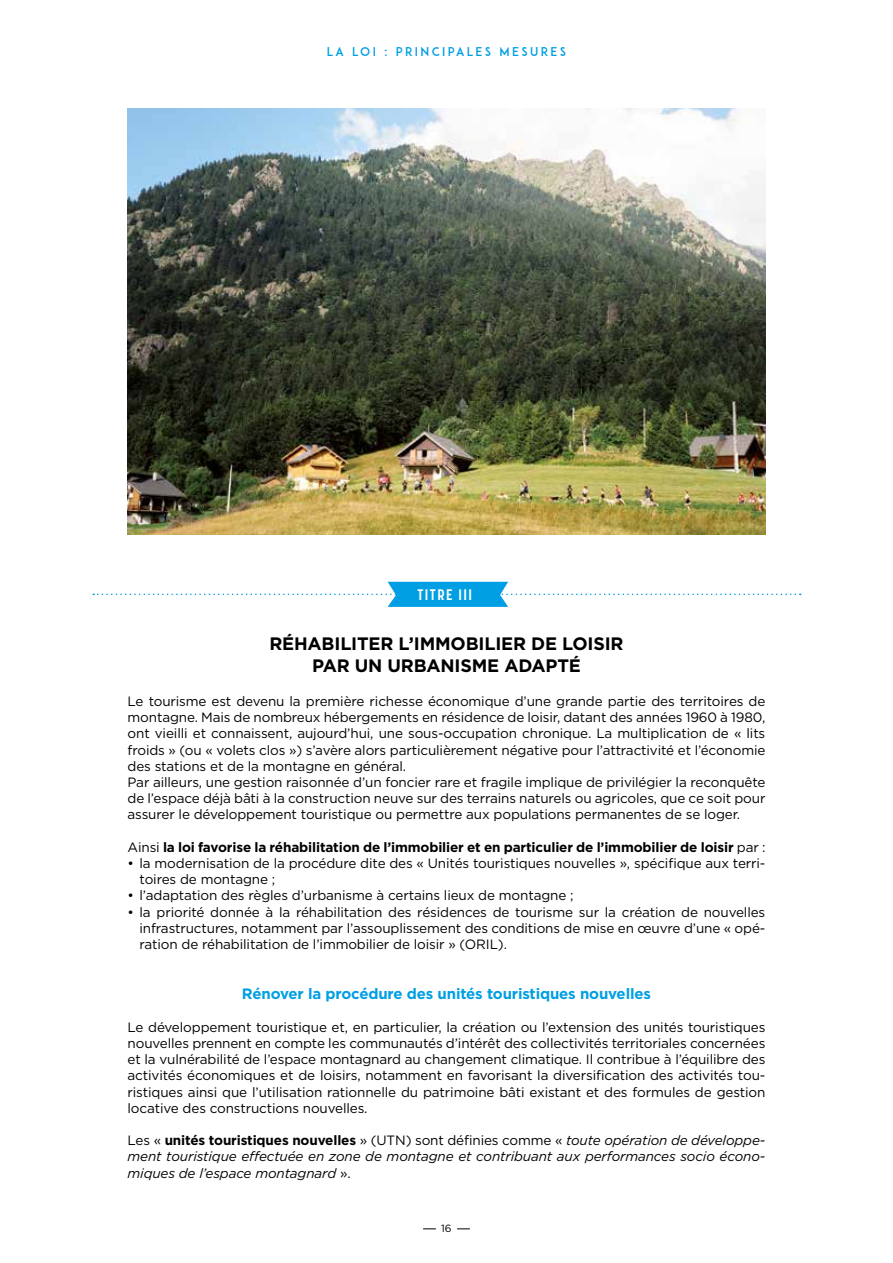
<style>
.page{position:relative;width:893px;height:1263px;background:#fff}
.page>*{position:absolute;margin:0;border:0;box-sizing:border-box;transform-origin:0 0}
.t1{font:700 18px/21.6px "Gotham";letter-spacing:-.01em;color:#000;text-align:center}
.t2{font:700 15.15px "Korolev Condensed";letter-spacing:.1em;color:#fff}
.t3{font:700 15px "Gotham";letter-spacing:-.01em;color:#009fe3}
.t4{font:13.5px/16.2px "Gotham";letter-spacing:-.01em;color:#000}
.t5{font:italic 13.5px/16.2px "Gotham";letter-spacing:-.01em;color:#000;text-align:justify}
.t6{font:700 13.5px "Gotham";letter-spacing:-.01em;color:#000}
.t7{font:12px "ADAM.CGPRO";letter-spacing:.2em;color:#009fe3}
.t8{font:10.5px "Gotham";color:#000}
.s1{font-weight:400}
.s2{font-style:normal}
.s3{font-weight:700;font-style:normal}
</style>
<div class="page">
<svg style="left:457px;top:1228px;width:13px;height:1px"></svg>
<svg style="left:423px;top:1228px;width:13px;height:1px"></svg>
<img style="left:127px;top:108px;width:639px;height:427px">
<svg style="left:93px;top:582px;width:708px;height:25px"></svg>
<p class="t7" style="left:327px;top:45px;width:241px">LA LOI : PRINCIPALES MESURES</p>
<p class="t2" style="left:417px;top:586px;width:56px">TITRE III</p>
<h1 class="t1" style="left:269px;top:633px;width:356px">RÉHABILITER L’IMMOBILIER DE LOISIR<br>PAR UN URBANISME ADAPTÉ</h1>
<p class="t4" style="left:128px;top:693px;width:639px">Le tourisme est devenu la première richesse économique d’une grande partie des territoires de montagne. Mais de nombreux hébergements en résidence de loisir, datant des années 1960 à 1980, ont vieilli et connaissent, aujourd’hui, une sous-occupation chronique. La multiplication de « lits froids » (ou « volets clos ») s’avère alors particulièrement négative pour l’attractivité et l’économie des stations et de la montagne en général.<br>Par ailleurs, une gestion raisonnée d’un foncier rare et fragile implique de privilégier la reconquête de l’espace déjà bâti à la construction neuve sur des terrains naturels ou agricoles, que ce soit pour assurer le développement touristique ou permettre aux populations permanentes de se loger.</p>
<p class="t6" style="left:128px;top:838px;width:639px"><span class="s1">Ainsi</span> la loi favorise la réhabilitation de l’immobilier et en particulier de l’immobilier de loisir <span class="s1">par :</span></p>
<p class="t4" style="left:140px;top:855px;width:627px;text-indent:-12px">• la modernisation de la procédure dite des « Unités touristiques nouvelles », spécifique aux terri&shy;toires de montagne ;</p>
<p class="t4" style="left:128px;top:887px;width:448px">• l’adaptation des règles d’urbanisme à certains lieux de montagne ;</p>
<p class="t4" style="left:140px;top:903px;width:627px;text-align:justify;text-indent:-12px">• la priorité donnée à la réhabilitation des résidences de tourisme sur la création de nouvelles infrastructures, notamment par l’assouplissement des conditions de mise en œuvre d’une « opé&shy;ration de réhabilitation de l’immobilier de loisir » (ORIL).</p>
<p class="t3" style="left:242px;top:984px;width:411px">Rénover la procédure des unités touristiques nouvelles</p>
<p class="t4" style="left:128px;top:1018px;width:639px;text-align:justify">Le développement touristique et, en particulier, la création ou l’extension des unités touristiques nouvelles prennent en compte les communautés d’intérêt des collectivités territoriales concernées et la vulnérabilité de l’espace montagnard au changement climatique. Il contribue à l’équilibre des activités économiques et de loisirs, notamment en favorisant la diversification des activités tou&shy;ristiques ainsi que l’utilisation rationnelle du patrimoine bâti existant et des formules de gestion locative des constructions nouvelles.</p>
<p class="t5" style="left:128px;top:1132px;width:639px"><span class="s2">Les «</span> <span class="s3">unités touristiques nouvelles</span> <span class="s2">» (UTN) sont définies comme «</span> toute opération de développe&shy;ment touristique effectuée en zone de montagne et contribuant aux performances socio écono&shy;miques de l’espace montagnard <span class="s2">».</span></p>
<p class="t8" style="left:441px;top:1222px;width:12px">16</p>
</div>
